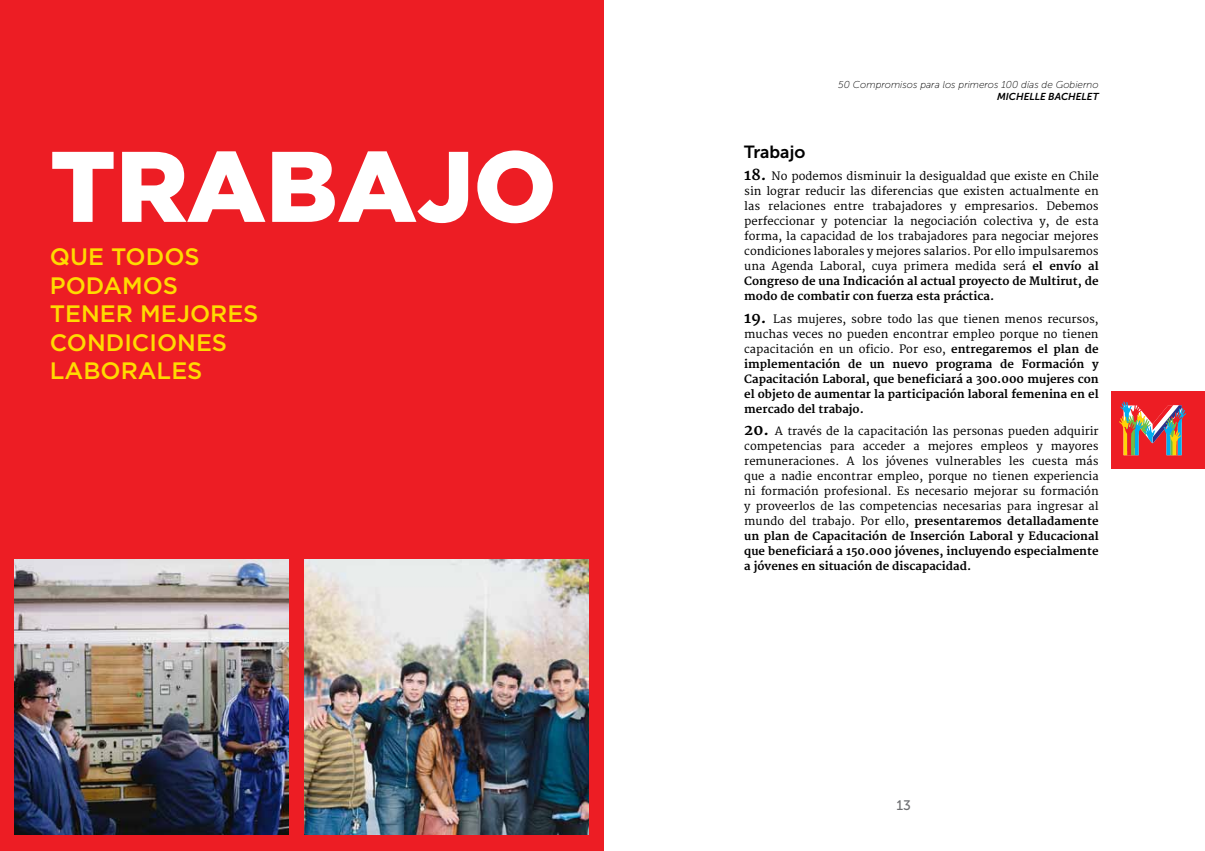
<style>
.page{position:relative;width:1205px;height:851px;background:#fff}
.page>*{position:absolute;margin:0;border:0;box-sizing:border-box;transform-origin:0 0}
.t1{font:900 100px "Gotham";color:#fff}
.t2{font:500 23.75px/28.5px "Gotham";color:#ffdb00}
.t3{font:17.5px "Museo Sans 700";color:#000}
.t4{font:13.75px "Museo Sans 500";color:#6d6e71}
.t5{font:11.25px/15px "Merriweather";color:#000;text-align:justify}
.t6{font:700 11.25px/15px "Merriweather";color:#000;text-align:justify}
.t7{font:italic 10px "Museo Sans 100";color:#000}
.t8{font:italic 10px "Museo Sans 700";color:#000}
.s1{font-weight:700;font-size:15px}
.s2{font-weight:700}
.s3{font-size:15px}
.s4{font-weight:400}
</style>
<div class="page">
<div style="left:1112px;top:391px;width:93px;height:78px;background:#ed1d24"></div>
<img style="left:1119px;top:401px;width:67px;height:54px">
<div style="left:0;top:0;width:603px;height:850px;background:#ed1d24"></div>
<img style="left:14px;top:559px;width:275px;height:275px">
<img style="left:305px;top:559px;width:283px;height:275px">
<p class="t7" style="left:838px;top:79px;width:262px">50 Compromisos para los primeros 100 días de Gobierno</p>
<p class="t8" style="left:997px;top:91px;width:103px">MICHELLE BACHELET</p>
<h1 class="t1" style="left:50px;top:117px;width:508px">TRABAJO</h1>
<h3 class="t3" style="left:744px;top:142px;width:63px">Trabajo</h3>
<p class="t5" style="left:744px;top:169px;width:356px"><span class="s1">18.</span> No podemos disminuir la desigualdad que existe en Chile sin lograr reducir las diferencias que existen actualmente en las relaciones entre trabajadores y empresarios. Debemos perfeccionar y potenciar la negociación colectiva y, de esta forma, la capacidad de los trabajadores para negociar mejores condiciones laborales y mejores salarios. Por ello impulsaremos una Agenda Laboral, cuya primera medida será <span class="s2">el envío al Congreso de una Indicación al actual proyecto de Multirut, de modo de combatir con fuerza esta práctica.</span></p>
<p class="t6" style="left:744px;top:311px;width:356px"><span class="s3">19.</span> <span class="s4">Las mujeres, sobre todo las que tienen menos recursos, muchas veces no pueden encontrar empleo porque no tienen capacitación en un oficio. Por eso,</span> entregaremos el plan de implementación de un nuevo programa de Formación y Capacitación Laboral, que beneficiará a 300.000 mujeres con el objeto de aumentar la participación laboral femenina en el mercado del trabajo.</p>
<p class="t5" style="left:744px;top:424px;width:356px"><span class="s1">20.</span> A través de la capacitación las personas pueden adquirir competencias para acceder a mejores empleos y mayores remuneraciones. A los jóvenes vulnerables les cuesta más que a nadie encontrar empleo, porque no tienen experiencia ni formación profesional. Es necesario mejorar su formación y proveerlos de las competencias necesarias para ingresar al mundo del trabajo. Por ello, <span class="s2">presentaremos detalladamente un plan de Capacitación de Inserción Laboral y Educacional que beneficiará a 150.000 jóvenes, incluyendo especialmente a jóvenes en situación de discapacidad.</span></p>
<h2 class="t2" style="left:50px;top:242px;width:210px">QUE TODOS<br>PODAMOS<br>TENER MEJORES<br>CONDICIONES<br>LABORALES</h2>
<p class="t4" style="left:896px;top:797px;width:16px">13</p>
</div>
